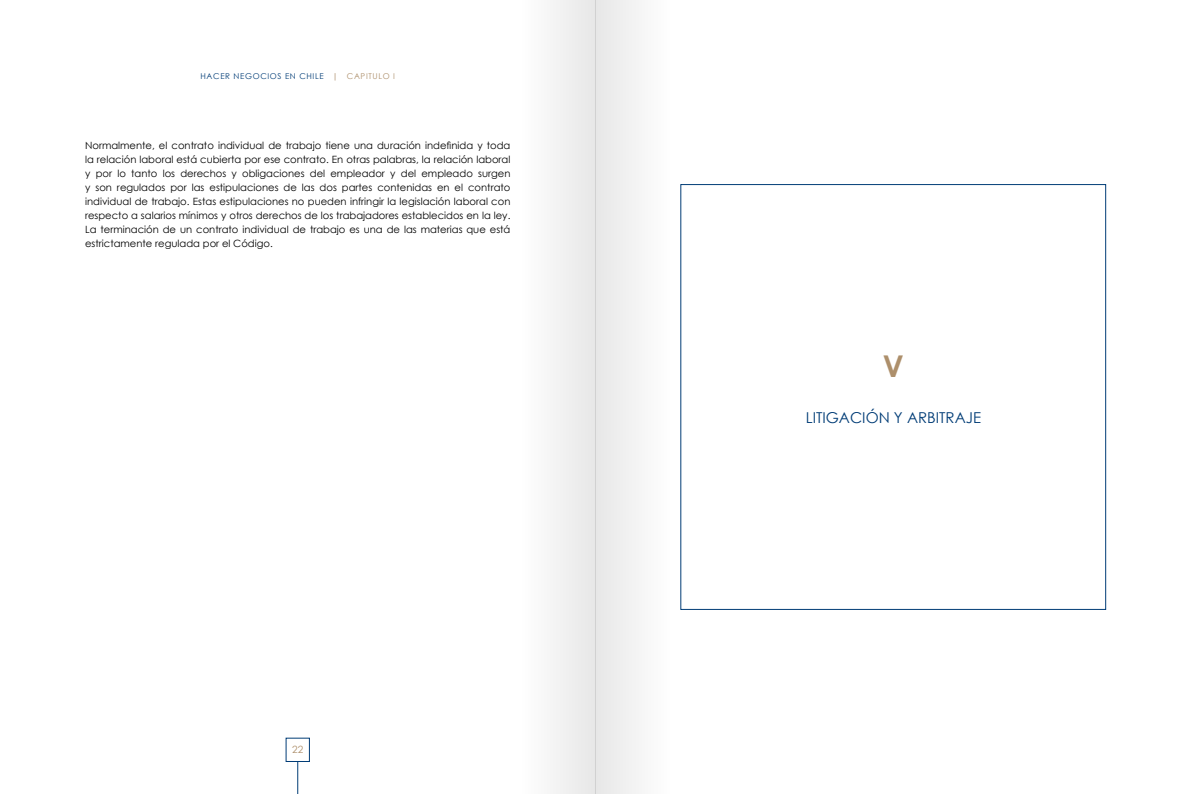
<style>
.page{position:relative;width:1191px;height:794px;background:#fff}
.page>*{position:absolute;margin:0;border:0;box-sizing:border-box;transform-origin:0 0}
.t1{font:700 30px "Century Gothic";color:#ad8f6b}
.t2{font:15px "Century Gothic";color:#003c76}
.t3{font:10px/14px "Century Gothic";color:#000;text-align:justify}
.t4{font:10px "Century Gothic";color:#ad8f6b}
.t5{font:8px "Century Gothic";letter-spacing:.08em;color:#003c76}
.s1{font-weight:700;color:#ad8f6b}
.s2{color:#ad8f6b}
</style>
<div class="page">
<hr style="left:297px;top:761px;width:1px;height:33px;background:#003c76">
<div style="left:519px;top:0;width:76px;height:794px;background:#f3f3f3"></div>
<div style="left:595px;top:0;width:77px;height:794px;background:#f3f3f3"></div>
<p class="t5" style="left:200px;top:71px;width:196px">HACER NEGOCIOS EN CHILE <span class="s1">|</span> <span class="s2">CAPITULO I</span></p>
<p class="t3" style="left:85px;top:138px;width:427px">Normalmente, el contrato individual de trabajo tiene una duración indefinida y toda la relación laboral está cubierta por ese contrato. En otras palabras, la relación laboral y por lo tanto los derechos y obligaciones del empleador y del empleado surgen y son regulados por las estipulaciones de las dos partes contenidas en el contrato individual de trabajo. Estas estipulaciones no pueden infringir la legislación laboral con respecto a salarios mínimos y otros derechos de los trabajadores establecidos en la ley.<br>La terminación de un contrato individual de trabajo es una de las materias que está estrictamente regulada por el Código.</p>
<p class="t4" style="left:292px;top:742px;width:13px">22</p>
<h1 class="t1" style="left:883px;top:343px;width:22px">V</h1>
<h2 class="t2" style="left:805px;top:407px;width:177px">LITIGACIÓN Y ARBITRAJE</h2>
</div>
